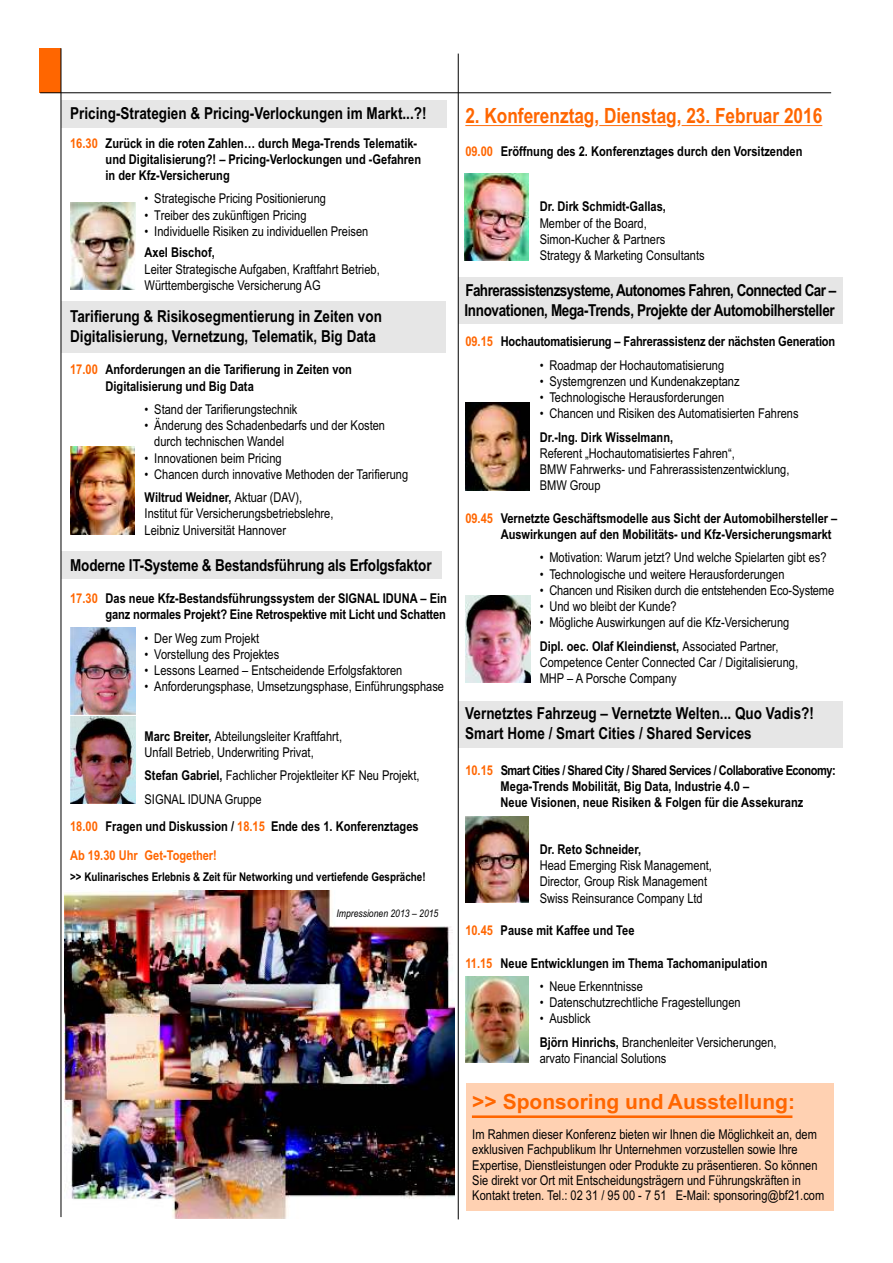
<style>
.page{position:relative;width:893px;height:1263px;background:#fff}
.page>*{position:absolute;margin:0;border:0;box-sizing:border-box;transform-origin:0 0}
.t1{font:700 21px "Arial Narrow";color:#f60}
.t2{font:700 21px "Arial";color:#f60}
.t3{font:700 16.5px/19.8px "Arial Narrow";color:#000}
.t4{font:700 16.5px/19.8px "Arial Narrow";letter-spacing:-.03em;color:#000}
.t5{font:13.5px/16.2px "Arial Narrow";color:#000}
.t6{font:700 13.5px/16.2px "Arial Narrow";color:#000}
.t7{font:700 13.5px/28.8px "Arial Narrow";color:#f60}
.t8{font:700 12px "Arial Narrow";color:#000}
.t9{font:italic 10.5px "Arial Narrow";color:#000}
.s1{font-weight:700}
.s2{color:#f60}
</style>
<div class="page">
<div style="left:61px;top:100px;width:385px;height:28px;background:#e6e6e6"></div>
<img style="left:65px;top:891px;width:390px;height:327px">
<div style="left:458px;top:278px;width:384px;height:46px;background:#e6e6e6"></div>
<div style="left:458px;top:701px;width:384px;height:47px;background:#e6e6e6"></div>
<div style="left:61px;top:302px;width:384px;height:51px;background:#e6e6e6"></div>
<div style="left:61px;top:552px;width:380px;height:27px;background:#e6e6e6"></div>
<hr style="left:465px;top:125px;width:119px;height:1px;background:#f60">
<hr style="left:599px;top:125px;width:67px;height:1px;background:#f60">
<hr style="left:682px;top:125px;width:140px;height:1px;background:#f60">
<div style="left:40px;top:48px;width:21px;height:45px;background:#f60"></div>
<hr style="left:40px;top:93px;width:791px;height:1px;background:#000">
<hr style="left:458px;top:54px;width:1px;height:1165px;background:#000">
<img style="left:70px;top:447px;width:64px;height:87px">
<img style="left:70px;top:202px;width:65px;height:88px">
<img style="left:71px;top:717px;width:65px;height:87px">
<img style="left:70px;top:627px;width:66px;height:88px">
<img style="left:465px;top:403px;width:64px;height:87px">
<img style="left:465px;top:976px;width:64px;height:86px">
<div style="left:467px;top:1084px;width:367px;height:127px;background:#ffd1b2"></div>
<hr style="left:472px;top:1116px;width:320px;height:2px;background:#f60">
<img style="left:466px;top:817px;width:63px;height:85px">
<img style="left:465px;top:596px;width:65px;height:87px">
<hr style="left:61px;top:48px;width:1px;height:1169px;background:#000">
<img style="left:465px;top:174px;width:64px;height:86px">
<p class="t3" style="left:70px;top:105px;width:358px">Pricing-Strategien &amp; Pricing-Verlockungen im Markt...?!</p>
<p class="t6" style="left:106px;top:136px;width:317px">Zurück in die roten Zahlen… durch Mega-Trends Telematik&shy;und Digitalisierung?! – Pricing-Verlockungen und -Gefahren in der Kfz-Versicherung</p>
<p class="t5" style="left:145px;top:192px;width:183px">• Strategische Pricing Positionierung</p>
<p class="t5" style="left:145px;top:208px;width:163px">• Treiber des zukünftigen Pricing</p>
<p class="t5" style="left:145px;top:224px;width:225px">• Individuelle Risiken zu individuellen Preisen</p>
<p class="t6" style="left:145px;top:246px;width:72px">Axel Bischof,</p>
<p class="t5" style="left:145px;top:262px;width:237px">Leiter Strategische Aufgaben, Kraftfahrt Betrieb,<br>Württembergische Versicherung AG</p>
<p class="t3" style="left:70px;top:308px;width:313px">Tarifierung &amp; Risikosegmentierung in Zeiten von<br>Digitalisierung, Vernetzung, Telematik, Big Data</p>
<p class="t6" style="left:106px;top:363px;width:248px">Anforderungen an die Tarifierung in Zeiten von<br>Digitalisierung und Big Data</p>
<p class="t5" style="left:145px;top:402px;width:154px">• Stand der Tarifierungstechnik</p>
<p class="t5" style="left:154px;top:419px;width:232px;text-indent:-10px">• Änderung des Schadenbedarfs und der Kosten durch technischen Wandel</p>
<p class="t5" style="left:145px;top:451px;width:139px">• Innovationen beim Pricing</p>
<p class="t5" style="left:145px;top:464px;width:265px;line-height:23.4px">• Chancen durch innovative Methoden der Tarifierung<br><span class="s1">Wiltrud Weidner,</span> Aktuar (DAV),</p>
<p class="t5" style="left:145px;top:507px;width:190px">Institut für Versicherungsbetriebslehre,<br>Leibniz Universität Hannover</p>
<p class="t3" style="left:70px;top:557px;width:363px">Moderne IT-Systeme &amp; Bestandsführung als Erfolgsfaktor</p>
<p class="t6" style="left:106px;top:591px;width:343px">Das neue Kfz-Bestandsführungssystem der SIGNAL IDUNA – Ein ganz normales Projekt? Eine Retrospektive mit Licht und Schatten</p>
<p class="t5" style="left:145px;top:631px;width:116px">• Der Weg zum Projekt</p>
<p class="t5" style="left:145px;top:647px;width:136px">• Vorstellung des Projektes</p>
<p class="t5" style="left:145px;top:663px;width:259px">• Lessons Learned – Entscheidende Erfolgsfaktoren</p>
<p class="t5" style="left:145px;top:680px;width:301px">• Anforderungsphase, Umsetzungsphase, Einführungsphase</p>
<p class="t5" style="left:145px;top:729px;width:199px"><span class="s1">Marc Breiter,</span> Abteilungsleiter Kraftfahrt,<br>Unfall Betrieb, Underwriting Privat,</p>
<p class="t5" style="left:145px;top:765px;width:277px;line-height:23.4px"><span class="s1">Stefan Gabriel,</span> Fachlicher Projektleiter KF Neu Projekt,<br>SIGNAL IDUNA Gruppe</p>
<p class="t6" style="left:106px;top:819px;width:161px">Fragen und Diskussion / <span class="s2">18.15</span></p>
<p class="t6" style="left:271px;top:819px;width:149px">Ende des 1. Konferenztages</p>
<p class="t8" style="left:70px;top:872px;width:357px">&gt;&gt; Kulinarisches Erlebnis &amp; Zeit für Networking und vertiefende Gespräche!</p>
<p class="t9" style="left:412px;top:909px;width:6px">–</p>
<p class="t7" style="left:70px;top:130px;width:29px">16.30</p>
<p class="t7" style="left:70px;top:357px;width:29px">17.00</p>
<p class="t7" style="left:70px;top:585px;width:29px">17.30</p>
<p class="t7" style="left:70px;top:813px;width:148px">18.00<br>Ab 19.30 Uhr Get-Together!</p>
<p class="t9" style="left:336px;top:909px;width:103px">Impressionen 2013 2015</p>
<h1 class="t1" style="left:465px;top:108px;width:358px">2. Konferenztag, Dienstag, 23. Februar 2016</h1>
<p class="t7" style="left:465px;top:138px;width:29px">09.00</p>
<p class="t6" style="left:501px;top:144px;width:303px">Eröffnung des 2. Konferenztages durch den Vorsitzenden</p>
<p class="t6" style="left:540px;top:200px;width:128px">Dr. Dirk Schmidt-Gallas,</p>
<p class="t5" style="left:540px;top:216px;width:166px">Member of the Board,<br>Simon-Kucher &amp; Partners<br>Strategy &amp; Marketing Consultants</p>
<p class="t4" style="left:465px;top:282px;width:373px">Fahrerassistenzsysteme, Autonomes Fahren, Connected Car –<br>Innovationen, Mega-Trends, Projekte der Automobilhersteller</p>
<p class="t6" style="left:501px;top:335px;width:336px">Hochautomatisierung – Fahrerassistenz der nächsten Generation</p>
<p class="t5" style="left:540px;top:358px;width:186px">• Roadmap der Hochautomatisierung</p>
<p class="t5" style="left:540px;top:374px;width:201px">• Systemgrenzen und Kundenakzeptanz</p>
<p class="t5" style="left:540px;top:391px;width:186px">• Technologische Herausforderungen</p>
<p class="t5" style="left:540px;top:407px;width:260px">• Chancen und Risiken des Automatisierten Fahrens</p>
<p class="t6" style="left:540px;top:430px;width:135px">Dr.-Ing. Dirk Wisselmann,</p>
<p class="t5" style="left:540px;top:446px;width:251px">Referent „Hochautomatisiertes Fahren“,<br>BMW Fahrwerks- und Fahrerassistenzentwicklung,<br>BMW Group</p>
<p class="t6" style="left:501px;top:511px;width:338px">Vernetzte Geschäftsmodelle aus Sicht der Automobilhersteller –<br>Auswirkungen auf den Mobilitäts- und Kfz-Versicherungsmarkt</p>
<p class="t5" style="left:540px;top:551px;width:288px">• Motivation: Warum jetzt? Und welche Spielarten gibt es?</p>
<p class="t5" style="left:540px;top:567px;width:246px">• Technologische und weitere Herausforderungen</p>
<p class="t5" style="left:540px;top:583px;width:296px">• Chancen und Risiken durch die entstehenden Eco-Systeme</p>
<p class="t5" style="left:540px;top:599px;width:139px">• Und wo bleibt der Kunde?</p>
<p class="t5" style="left:540px;top:612px;width:251px;line-height:23.4px">• Mögliche Auswirkungen auf die Kfz-Versicherung<br><span class="s1">Dipl. oec. Olaf Kleindienst,</span> Associated Partner,</p>
<p class="t5" style="left:540px;top:655px;width:260px">Competence Center Connected Car / Digitalisierung,<br>MHP – A Porsche Company</p>
<p class="t3" style="left:465px;top:705px;width:350px">Vernetztes Fahrzeug – Vernetzte Welten... Quo Vadis?!<br>Smart Home / Smart Cities / Shared Services</p>
<p class="t6" style="left:501px;top:763px;width:337px">Smart Cities / Shared City / Shared Services / Collaborative Economy:<br>Mega-Trends Mobilität, Big Data, Industrie 4.0 –<br>Neue Visionen, neue Risiken &amp; Folgen für die Assekuranz</p>
<p class="t6" style="left:540px;top:842px;width:103px">Dr. Reto Schneider,</p>
<p class="t5" style="left:540px;top:859px;width:174px">Head Emerging Risk Management,<br>Director, Group Risk Management<br>Swiss Reinsurance Company Ltd</p>
<p class="t6" style="left:501px;top:923px;width:135px">Pause mit Kaffee und Tee</p>
<p class="t6" style="left:501px;top:956px;width:268px">Neue Entwicklungen im Thema Tachomanipulation</p>
<p class="t5" style="left:540px;top:979px;width:105px">• Neue Erkenntnisse</p>
<p class="t5" style="left:540px;top:995px;width:203px">• Datenschutzrechtliche Fragestellungen</p>
<p class="t5" style="left:540px;top:1008px;width:238px;line-height:23.4px">• Ausblick<br><span class="s1">Björn Hinrichs,</span> Branchenleiter Versicherungen,</p>
<p class="t5" style="left:540px;top:1051px;width:128px">arvato Financial Solutions</p>
<p class="t7" style="left:465px;top:329px;width:29px">09.15</p>
<p class="t7" style="left:465px;top:505px;width:29px">09.45</p>
<p class="t7" style="left:465px;top:757px;width:29px">10.15</p>
<p class="t7" style="left:465px;top:917px;width:29px">10.45</p>
<p class="t7" style="left:465px;top:950px;width:29px">11.15</p>
<h1 class="t2" style="left:472px;top:1093px;width:324px">&gt;&gt; Sponsoring und Ausstellung:</h1>
<p class="t5" style="left:472px;top:1128px;width:353px;line-height:15.3px">Im Rahmen dieser Konferenz bieten wir Ihnen die Möglichkeit an, dem exklusiven Fachpublikum Ihr Unternehmen vorzustellen sowie Ihre Expertise, Dienstleistungen oder Produkte zu präsentieren. So können Sie direkt vor Ort mit Entscheidungsträgern und Führungskräften in Kontakt treten. Tel.: 02 31 / 95 00 - 7 51 E-Mail: sponsoring@bf21.com</p>
</div>
